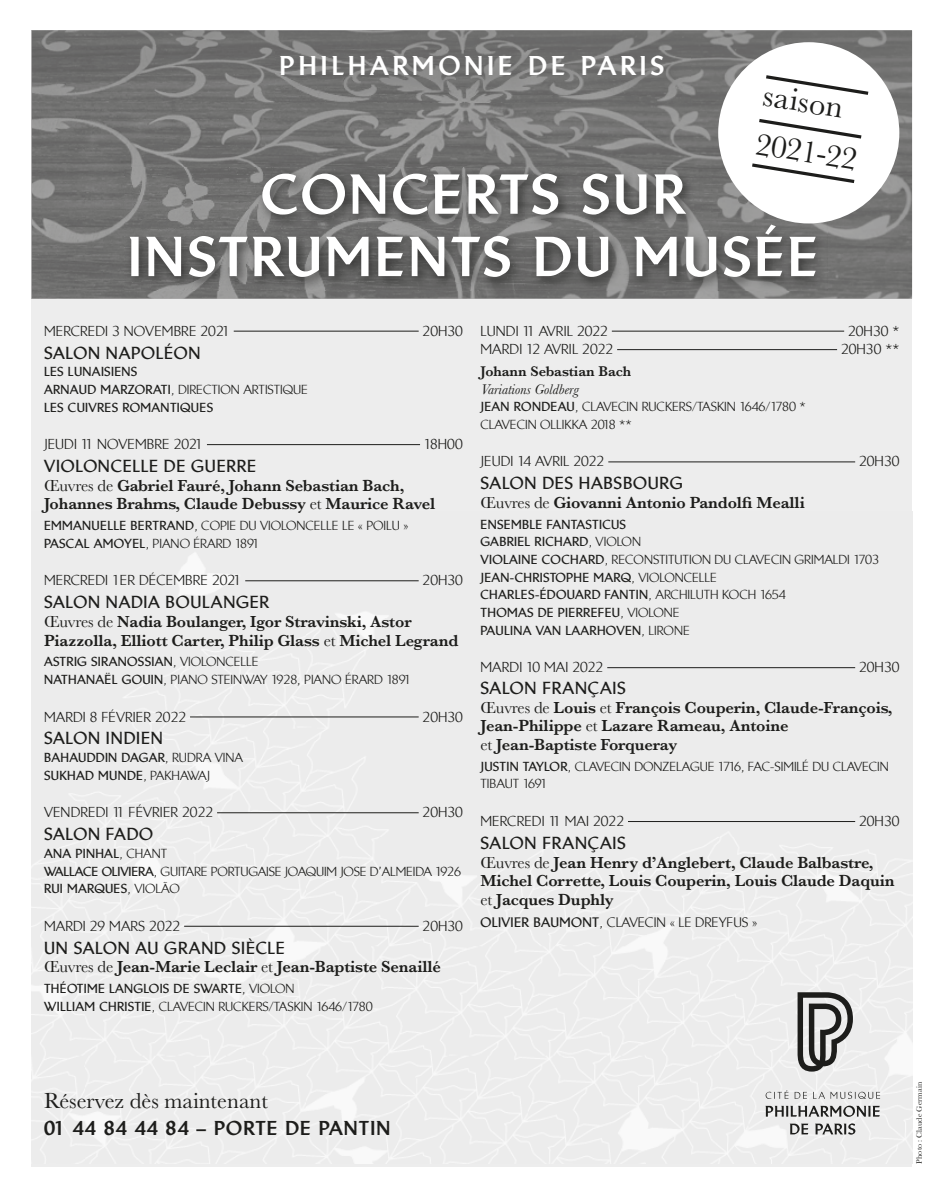
<style>
.page{position:relative;width:944px;height:1200px;background:#fff}
.page>*{position:absolute;margin:0;border:0;box-sizing:border-box;transform-origin:0 0}
.t1{font:800 54px/62.3px "Brewery Com";letter-spacing:.06em;color:#fff;text-align:center}
.t2{font:32.18px/49.1px "Baskerville MT Pro";color:#1d1d1b}
.t3{font:800 25.88px "Brewery Com";letter-spacing:.16em;color:#fff}
.t4{font:22.5px "Baskerville MT Pro";color:#1d1d1b}
.t5{font:800 19.12px "Brewery Com";letter-spacing:.06em;color:#1d1d1b}
.t6{font:600 16.65px/18.7px "Baskerville";letter-spacing:-.01em;color:#1d1d1b}
.t7{font:700 16.65px "Brewery Com";letter-spacing:.045em;color:#1d1d1b}
.t8{font:600 14.62px "Baskerville";letter-spacing:-.01em;color:#1d1d1b}
.t9{font:italic 14.62px "Baskerville MT Pro";color:#1d1d1b}
.t10{font:13.72px "Brewery Com";letter-spacing:.01em;color:#1d1d1b}
.t11{font:13.05px "Brewery Com";color:#1d1d1b}
.t12{font:700 12.38px/17.6px "Brewery Com";letter-spacing:.025em;color:#1d1d1b}
.t13{font:12.38px/17.6px "Brewery Com";color:#1d1d1b}
.t14{font:8.1px "Baskerville";letter-spacing:.01em;color:#1d1d1b}
.s1{font-weight:400}
.s2{font-weight:700}
</style>
<div class="page">
<div style="left:32px;top:212px;width:880px;height:954px;background:#ededed"></div>
<img style="left:32px;top:553px;width:880px;height:610px">
<img style="left:32px;top:30px;width:880px;height:268px">
<img style="left:275px;top:50px;width:416px;height:52px">
<img style="left:124px;top:167px;width:703px;height:123px">
<svg style="left:765px;top:991px;width:115px;height:143px"></svg>
<hr style="left:234px;top:330px;width:185px;height:1px;background:#1d1d1b">
<hr style="left:207px;top:444px;width:213px;height:1px;background:#1d1d1b">
<hr style="left:245px;top:580px;width:174px;height:1px;background:#1d1d1b">
<hr style="left:190px;top:716px;width:229px;height:1px;background:#1d1d1b">
<hr style="left:217px;top:812px;width:202px;height:1px;background:#1d1d1b">
<hr style="left:184px;top:925px;width:235px;height:1px;background:#1d1d1b">
<hr style="left:612px;top:330px;width:232px;height:1px;background:#1d1d1b">
<hr style="left:617px;top:349px;width:220px;height:1px;background:#1d1d1b">
<hr style="left:608px;top:461px;width:247px;height:1px;background:#1d1d1b">
<hr style="left:607px;top:667px;width:248px;height:1px;background:#1d1d1b">
<hr style="left:628px;top:821px;width:227px;height:1px;background:#1d1d1b">
<div style="left:718px;top:42px;width:181px;height:181px;background:#fff;border-radius:50%"></div>
<svg style="left:766px;top:75px;width:103px;height:20px"></svg>
<svg style="left:752px;top:163px;width:103px;height:20px"></svg>
<svg style="left:759px;top:119px;width:103px;height:20px"></svg>
<h3 class="t3" style="left:280px;top:50px;width:386px">PHILHARMONIE DE PARIS</h3>
<h2 class="t2" style="left:767px;top:71px;width:104px;rotate:9deg">saison<br>2021-22</h2>
<h1 class="t1" style="left:128px;top:164px;width:691px">CONCERTS SUR<br>INSTRUMENTS DU MUSÉE</h1>
<p class="t10" style="left:44px;top:323px;width:187px">MERCREDI 3 NOVEMBRE 2021</p>
<p class="t10" style="left:423px;top:323px;width:42px">20H30</p>
<p class="t7" style="left:44px;top:342px;width:158px">SALON NAPOLÉON</p>
<p class="t12" style="left:44px;top:363px;width:265px">LES LUNAISIENS<br>ARNAUD MARZORATI<span class="s1">, DIRECTION ARTISTIQUE<br></span>LES CUIVRES ROMANTIQUES</p>
<p class="t10" style="left:44px;top:436px;width:160px">JEUDI 11 NOVEMBRE 2021</p>
<p class="t10" style="left:424px;top:436px;width:40px">18H00</p>
<p class="t7" style="left:44px;top:456px;width:214px">VIOLONCELLE DE GUERRE</p>
<p class="t6" style="left:44px;top:475px;width:393px"><span class="s1">Œuvres de</span> Gabriel Fauré, Johann Sebastian Bach,<br>Johannes Brahms, Claude Debussy <span class="s1">et</span> Maurice Ravel</p>
<p class="t13" style="left:44px;top:517px;width:366px"><span class="s2">EMMANUELLE BERTRAND</span>, COPIE DU VIOLONCELLE LE « POILU »<br><span class="s2">PASCAL AMOYEL</span>, PIANO ÉRARD 1891</p>
<p class="t10" style="left:44px;top:572px;width:199px">MERCREDI 1ER DÉCEMBRE 2021</p>
<p class="t10" style="left:423px;top:572px;width:42px">20H30</p>
<p class="t7" style="left:44px;top:592px;width:227px">SALON NADIA BOULANGER</p>
<p class="t6" style="left:44px;top:612px;width:416px"><span class="s1">Œuvres de</span> Nadia Boulanger, Igor Stravinski, Astor<br>Piazzolla, Elliott Carter, Philip Glass <span class="s1">et</span> Michel Legrand</p>
<p class="t13" style="left:44px;top:653px;width:368px"><span class="s2">ASTRIG SIRANOSSIAN</span>, VIOLONCELLE<br><span class="s2">NATHANAËL GOUIN</span>, PIANO STEINWAY 1928, PIANO ÉRARD 1891</p>
<p class="t10" style="left:44px;top:708px;width:143px">MARDI 8 FÉVRIER 2022</p>
<p class="t10" style="left:423px;top:708px;width:42px">20H30</p>
<p class="t7" style="left:44px;top:728px;width:120px">SALON INDIEN</p>
<p class="t12" style="left:44px;top:748px;width:200px">BAHAUDDIN DAGAR<span class="s1">, RUDRA VINA<br></span>SUKHAD MUNDE<span class="s1">, PAKHAWAJ</span></p>
<p class="t10" style="left:44px;top:804px;width:170px">VENDREDI 11 FÉVRIER 2022</p>
<p class="t10" style="left:423px;top:804px;width:42px">20H30</p>
<p class="t7" style="left:44px;top:824px;width:111px">SALON FADO</p>
<p class="t13" style="left:44px;top:844px;width:418px"><span class="s2">ANA PINHAL</span>, CHANT<br><span class="s2">WALLACE OLIVIERA</span>, GUITARE PORTUGAISE JOAQUIM JOSE D’ALMEIDA 1926<br><span class="s2">RUI MARQUES</span>, VIOLÃO</p>
<p class="t10" style="left:44px;top:917px;width:138px">MARDI 29 MARS 2022</p>
<p class="t10" style="left:423px;top:917px;width:42px">20H30</p>
<p class="t7" style="left:44px;top:937px;width:243px">UN SALON AU GRAND SIÈCLE</p>
<p class="t6" style="left:44px;top:957px;width:399px"><span class="s1">Œuvres de</span> Jean-Marie Leclair <span class="s1">et</span> Jean-Baptiste Senaillé</p>
<p class="t12" style="left:44px;top:979px;width:330px">THÉOTIME LANGLOIS DE SWARTE<span class="s1">, VIOLON<br></span>WILLIAM CHRISTIE<span class="s1">, CLAVECIN RUCKERS/TASKIN 1646/1780</span></p>
<p class="t10" style="left:480px;top:323px;width:129px">LUNDI 11 AVRIL 2022</p>
<p class="t10" style="left:848px;top:323px;width:53px">20H30 *</p>
<p class="t10" style="left:480px;top:341px;width:134px">MARDI 12 AVRIL 2022</p>
<p class="t10" style="left:841px;top:341px;width:60px">20H30 **</p>
<p class="t8" style="left:480px;top:361px;width:152px">Johann Sebastian Bach</p>
<p class="t9" style="left:480px;top:380px;width:99px">Variations Goldberg</p>
<p class="t13" style="left:480px;top:398px;width:327px"><span class="s2">JEAN RONDEAU</span>, CLAVECIN RUCKERS/TASKIN 1646/1780 *<br>CLAVECIN OLLIKKA 2018 **</p>
<p class="t10" style="left:480px;top:453px;width:125px">JEUDI 14 AVRIL 2022</p>
<p class="t10" style="left:859px;top:453px;width:42px">20H30</p>
<p class="t7" style="left:480px;top:473px;width:204px">SALON DES HABSBOURG</p>
<p class="t6" style="left:480px;top:493px;width:326px"><span class="s1">Œuvres de</span> Giovanni Antonio Pandolfi Mealli</p>
<p class="t12" style="left:480px;top:515px;width:400px">ENSEMBLE FANTASTICUS<br>GABRIEL RICHARD<span class="s1">, VIOLON<br></span>VIOLAINE COCHARD<span class="s1">, RECONSTITUTION DU CLAVECIN GRIMALDI 1703<br></span>JEAN-CHRISTOPHE MARQ<span class="s1">, VIOLONCELLE<br></span>CHARLES-ÉDOUARD FANTIN<span class="s1">, ARCHILUTH KOCH 1654<br></span>THOMAS DE PIERREFEU<span class="s1">, VIOLONE<br></span>PAULINA VAN LAARHOVEN<span class="s1">, LIRONE</span></p>
<p class="t10" style="left:480px;top:659px;width:124px">MARDI 10 MAI 2022</p>
<p class="t10" style="left:859px;top:659px;width:42px">20H30</p>
<p class="t7" style="left:480px;top:678px;width:147px">SALON FRANÇAIS</p>
<p class="t6" style="left:480px;top:697px;width:413px"><span class="s1">Œuvres de</span> Louis <span class="s1">et</span> François Couperin, Claude-François,<br>Jean-Philippe <span class="s1">et</span> Lazare Rameau, Antoine<br><span class="s1">et</span> Jean-Baptiste Forqueray</p>
<p class="t13" style="left:480px;top:757px;width:410px"><span class="s2">JUSTIN TAYLOR</span>, CLAVECIN DONZELAGUE 1716, FAC-SIMILÉ DU CLAVECIN<br>TIBAUT 1691</p>
<p class="t10" style="left:480px;top:813px;width:145px">MERCREDI 11 MAI 2022</p>
<p class="t10" style="left:859px;top:813px;width:42px">20H30</p>
<p class="t7" style="left:480px;top:832px;width:147px">SALON FRANÇAIS</p>
<p class="t6" style="left:480px;top:852px;width:416px"><span class="s1">Œuvres de</span> Jean Henry d’Anglebert, Claude Balbastre,<br>Michel Corrette, Louis Couperin, Louis Claude Daquin <span class="s1">et</span> Jacques Duphly</p>
<p class="t11" style="left:480px;top:914px;width:278px"><span class="s2">OLIVIER BAUMONT</span>, CLAVECIN « LE DREYFUS »</p>
<h3 class="t4" style="left:44px;top:1086px;width:226px">Réservez dès maintenant</h3>
<p class="t5" style="left:44px;top:1115px;width:348px">01 44 84 44 84 – PORTE DE PANTIN</p>
<p class="t14" style="left:914px;top:1163px;width:83px;rotate:-90deg">Photo : Claude Germain</p>
</div>
